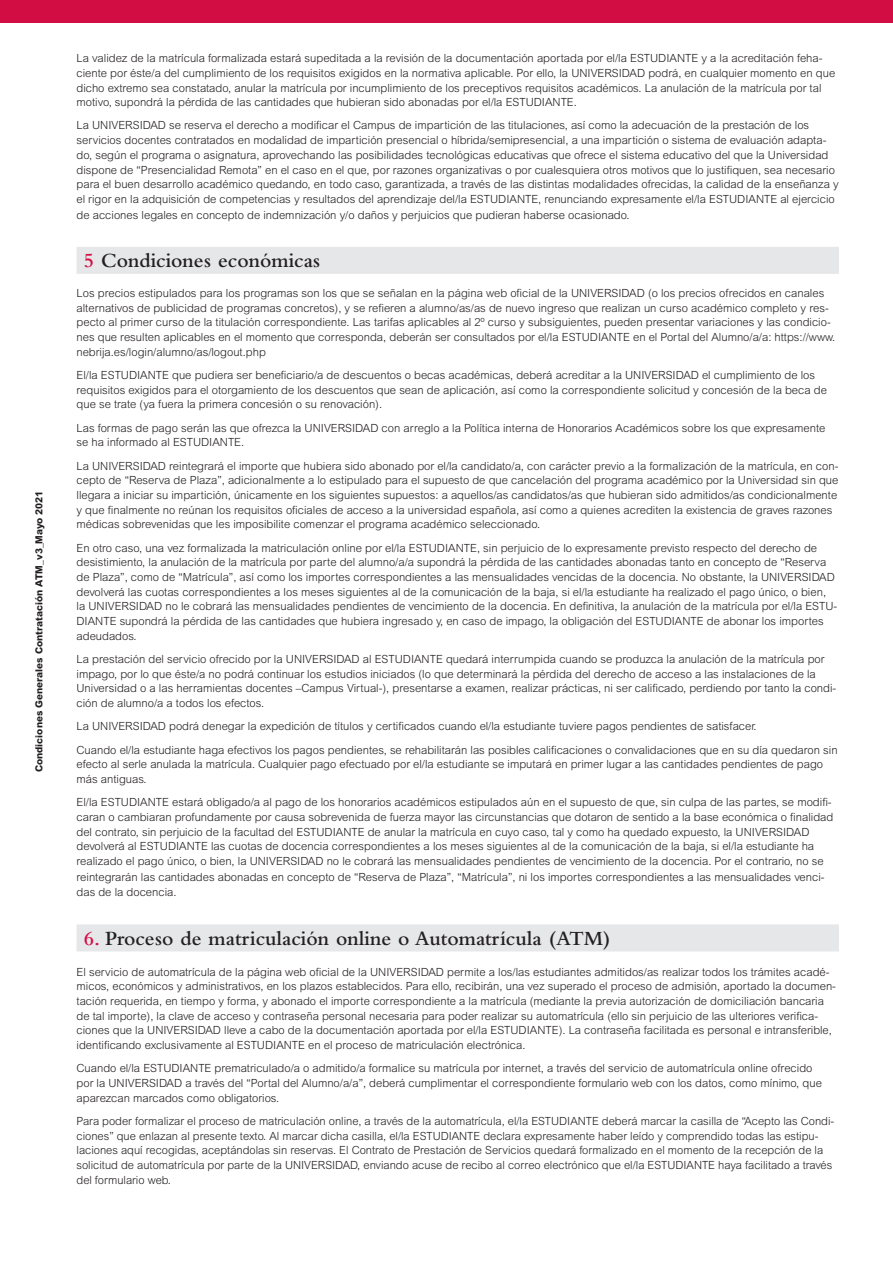
<style>
.page{position:relative;width:893px;height:1263px;background:#fff}
.page>*{position:absolute;margin:0;border:0;box-sizing:border-box;transform-origin:0 0}
.encabezados{font:600 21px "Bembo Std";color:#231f20}
.t1{font:300 11.25px/14.7px "Arial MT Pro";color:#231f20}
.t2{font:800 9.75px "Arial MT Pro";color:#231f20}
.s1{color:#d20d44}
</style>
<div class="page">
<div style="left:0;top:0;width:893px;height:22px;background:#d20d44"></div>
<div style="left:77px;top:247px;width:762px;height:27px;background:#e6e7e9"></div>
<div style="left:77px;top:924px;width:762px;height:27px;background:#e6e7e9"></div>
<p class="t2" style="left:33px;top:772px;width:283px;rotate:-90deg">Condiciones Generales Contratación ATM_v3_Mayo 2021</p>
<p class="t1" style="left:77px;top:51px;width:760px">La validez de la matrícula formalizada estará supeditada a la revisión de la documentación aportada por el/la ESTUDIANTE y a la acreditación feha&shy;ciente por éste/a del cumplimiento de los requisitos exigidos en la normativa aplicable. Por ello, la UNIVERSIDAD podrá, en cualquier momento en que dicho extremo sea constatado, anular la matrícula por incumplimiento de los preceptivos requisitos académicos. La anulación de la matrícula por tal motivo, supondrá la pérdida de las cantidades que hubieran sido abonadas por el/la ESTUDIANTE.</p>
<p class="t1" style="left:77px;top:118px;width:764px">La UNIVERSIDAD se reserva el derecho a modificar el Campus de impartición de las titulaciones, así como la adecuación de la prestación de los servicios docentes contratados en modalidad de impartición presencial o híbrida/semipresencial, a una impartición o sistema de evaluación adapta&shy;do, según el programa o asignatura, aprovechando las posibilidades tecnológicas educativas que ofrece el sistema educativo del que la Universidad dispone de “Presencialidad Remota” en el caso en el que, por razones organizativas o por cualesquiera otros motivos que lo justifiquen, sea necesario para el buen desarrollo académico quedando, en todo caso, garantizada, a través de las distintas modalidades ofrecidas, la calidad de la enseñanza y el rigor en la adquisición de competencias y resultados del aprendizaje del/la ESTUDIANTE, renunciando expresamente el/la ESTUDIANTE al ejercicio de acciones legales en concepto de indemnización y/o daños y perjuicios que pudieran haberse ocasionado.</p>
<p class="encabezados" style="left:84px;top:249px;width:238px"><span class="s1">5</span> Condiciones económicas</p>
<p class="t1" style="left:77px;top:286px;width:760px">Los precios estipulados para los programas son los que se señalan en la página web oficial de la UNIVERSIDAD (o los precios ofrecidos en canales alternativos de publicidad de programas concretos), y se refieren a alumno/as/as de nuevo ingreso que realizan un curso académico completo y res&shy;pecto al primer curso de la titulación correspondiente. Las tarifas aplicables al 2º curso y subsiguientes, pueden presentar variaciones y las condicio&shy;nes que resulten aplicables en el momento que corresponda, deberán ser consultados por el/la ESTUDIANTE en el Portal del Alumno/a/a: https://www. nebrija.es/login/alumno/as/logout.php</p>
<p class="t1" style="left:77px;top:368px;width:752px">El/la ESTUDIANTE que pudiera ser beneficiario/a de descuentos o becas académicas, deberá acreditar a la UNIVERSIDAD el cumplimiento de los requisitos exigidos para el otorgamiento de los descuentos que sean de aplicación, así como la correspondiente solicitud y concesión de la beca de que se trate (ya fuera la primera concesión o su renovación).</p>
<p class="t1" style="left:77px;top:421px;width:750px">Las formas de pago serán las que ofrezca la UNIVERSIDAD con arreglo a la Política interna de Honorarios Académicos sobre los que expresamente se ha informado al ESTUDIANTE.</p>
<p class="t1" style="left:77px;top:459px;width:763px">La UNIVERSIDAD reintegrará el importe que hubiera sido abonado por el/la candidato/a, con carácter previo a la formalización de la matrícula, en con&shy;cepto de “Reserva de Plaza”, adicionalmente a lo estipulado para el supuesto de que cancelación del programa académico por la Universidad sin que llegara a iniciar su impartición, únicamente en los siguientes supuestos: a aquellos/as candidatos/as que hubieran sido admitidos/as condicionalmente y que finalmente no reúnan los requisitos oficiales de acceso a la universidad española, así como a quienes acrediten la existencia de graves razones médicas sobrevenidas que les imposibilite comenzar el programa académico seleccionado.</p>
<p class="t1" style="left:77px;top:541px;width:762px">En otro caso, una vez formalizada la matriculación online por el/la ESTUDIANTE, sin perjuicio de lo expresamente previsto respecto del derecho de desistimiento, la anulación de la matrícula por parte del alumno/a/a supondrá la pérdida de las cantidades abonadas tanto en concepto de “Reserva de Plaza”, como de “Matrícula”, así como los importes correspondientes a las mensualidades vencidas de la docencia. No obstante, la UNIVERSIDAD devolverá las cuotas correspondientes a los meses siguientes al de la comunicación de la baja, si el/la estudiante ha realizado el pago único, o bien, la UNIVERSIDAD no le cobrará las mensualidades pendientes de vencimiento de la docencia. En definitiva, la anulación de la matrícula por el/la ESTU-DIANTE supondrá la pérdida de las cantidades que hubiera ingresado y, en caso de impago, la obligación del ESTUDIANTE de abonar los importes adeudados.</p>
<p class="t1" style="left:77px;top:652px;width:761px">La prestación del servicio ofrecido por la UNIVERSIDAD al ESTUDIANTE quedará interrumpida cuando se produzca la anulación de la matrícula por impago, por lo que éste/a no podrá continuar los estudios iniciados (lo que determinará la pérdida del derecho de acceso a las instalaciones de la Universidad o a las herramientas docentes –Campus Virtual-), presentarse a examen, realizar prácticas, ni ser calificado, perdiendo por tanto la condi&shy;ción de alumno/a a todos los efectos.</p>
<p class="t1" style="left:77px;top:719px;width:682px">La UNIVERSIDAD podrá denegar la expedición de títulos y certificados cuando el/la estudiante tuviere pagos pendientes de satisfacer.</p>
<p class="t1" style="left:77px;top:742px;width:762px">Cuando el/la estudiante haga efectivos los pagos pendientes, se rehabilitarán las posibles calificaciones o convalidaciones que en su día quedaron sin efecto al serle anulada la matrícula. Cualquier pago efectuado por el/la estudiante se imputará en primer lugar a las cantidades pendientes de pago más antiguas.</p>
<p class="t1" style="left:77px;top:795px;width:758px">El/la ESTUDIANTE estará obligado/a al pago de los honorarios académicos estipulados aún en el supuesto de que, sin culpa de las partes, se modifi&shy;caran o cambiaran profundamente por causa sobrevenida de fuerza mayor las circunstancias que dotaron de sentido a la base económica o finalidad del contrato, sin perjuicio de la facultad del ESTUDIANTE de anular la matrícula en cuyo caso, tal y como ha quedado expuesto, la UNIVERSIDAD devolverá al ESTUDIANTE las cuotas de docencia correspondientes a los meses siguientes al de la comunicación de la baja, si el/la estudiante ha realizado el pago único, o bien, la UNIVERSIDAD no le cobrará las mensualidades pendientes de vencimiento de la docencia. Por el contrario, no se reintegrarán las cantidades abonadas en concepto de “Reserva de Plaza”, “Matrícula”, ni los importes correspondientes a las mensualidades venci&shy;das de la docencia.</p>
<p class="encabezados" style="left:84px;top:927px;width:529px"><span class="s1">6.</span> Proceso de matriculación online o Automatrícula (ATM)</p>
<p class="t1" style="left:77px;top:964px;width:761px">El servicio de automatrícula de la página web oficial de la UNIVERSIDAD permite a los/las estudiantes admitidos/as realizar todos los trámites acadé&shy;micos, económicos y administrativos, en los plazos establecidos. Para ello, recibirán, una vez superado el proceso de admisión, aportado la documen&shy;tación requerida, en tiempo y forma, y abonado el importe correspondiente a la matrícula (mediante la previa autorización de domiciliación bancaria de tal importe), la clave de acceso y contraseña personal necesaria para poder realizar su automatrícula (ello sin perjuicio de las ulteriores verifica&shy;ciones que la UNIVERSIDAD lleve a cabo de la documentación aportada por el/la ESTUDIANTE). La contraseña facilitada es personal e intransferible, identificando exclusivamente al ESTUDIANTE en el proceso de matriculación electrónica.</p>
<p class="t1" style="left:77px;top:1061px;width:747px">Cuando el/la ESTUDIANTE prematriculado/a o admitido/a formalice su matrícula por internet, a través del servicio de automatrícula online ofrecido por la UNIVERSIDAD a través del “Portal del Alumno/a/a”, deberá cumplimentar el correspondiente formulario web con los datos, como mínimo, que aparezcan marcados como obligatorios.</p>
<p class="t1" style="left:77px;top:1114px;width:759px">Para poder formalizar el proceso de matriculación online, a través de la automatrícula, el/la ESTUDIANTE deberá marcar la casilla de “Acepto las Condi&shy;ciones” que enlazan al presente texto. Al marcar dicha casilla, el/la ESTUDIANTE declara expresamente haber leído y comprendido todas las estipu&shy;laciones aquí recogidas, aceptándolas sin reservas. El Contrato de Prestación de Servicios quedará formalizado en el momento de la recepción de la solicitud de automatrícula por parte de la UNIVERSIDAD, enviando acuse de recibo al correo electrónico que el/la ESTUDIANTE haya facilitado a través del formulario web.</p>
</div>
